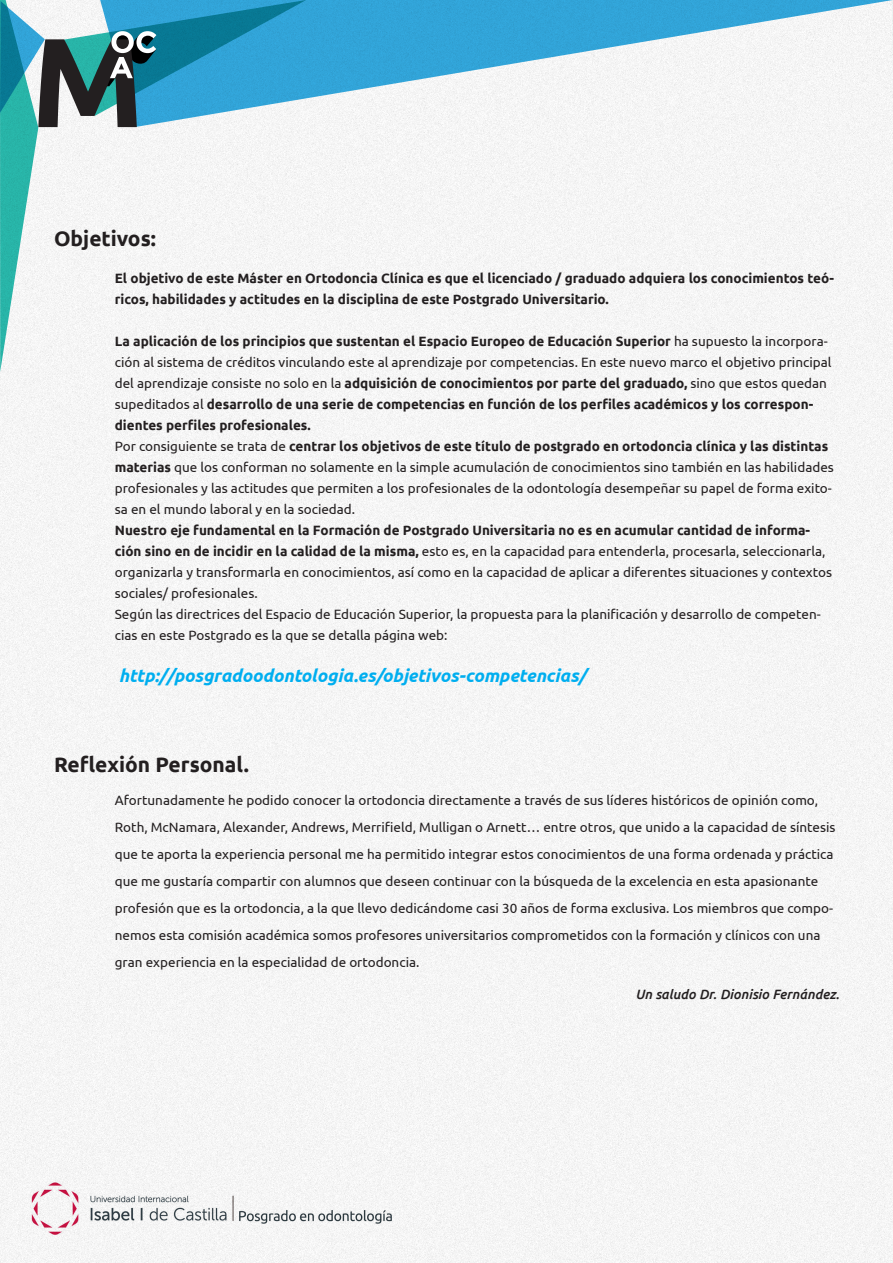
<style>
.page{position:relative;width:893px;height:1263px;background:#fff}
.page>*{position:absolute;margin:0;border:0;box-sizing:border-box;transform-origin:0 0}
.t1{font:700 21px "Ubuntu";color:#231f20}
.t2{font:italic 700 18px "Ubuntu";color:#00aeef}
.t3{font:13.5px/21px "Ubuntu";color:#231f20}
.t4{font:700 13.5px/21px "Ubuntu";color:#231f20}
.t5{font:italic 500 13.5px "Ubuntu";color:#231f20}
.s1{font-weight:400}
.s2{font-weight:700}
</style>
<div class="page">
<div style="left:0;top:127px;width:893px;height:1136px;background:#f5f5f5"></div>
<svg style="left:306px;top:0;width:586px;height:127px;fill:#f2f2f2"></svg>
<img style="left:30px;top:1150px;width:362px;height:93px">
<svg style="left:0;top:0;width:306px;height:372px"></svg>
<svg style="left:892px;top:0;width:1px;height:373px"></svg>
<p class="t1" style="left:54px;top:226px;width:104px">Objetivos:</p>
<p class="t4" style="left:115px;top:268px;width:721px">El objetivo de este Máster en Ortodoncia Clínica es que el licenciado / graduado adquiera los conocimientos teó&shy;ricos, habilidades y actitudes en la disciplina de este Postgrado Universitario.</p>
<p class="t4" style="left:115px;top:331px;width:718px">La aplicación de los principios que sustentan el Espacio Europeo de Educación Superior <span class="s1">ha supuesto la incorpora&shy;ción al sistema de créditos vinculando este al aprendizaje por competencias. En este nuevo marco el objetivo principal del aprendizaje consiste no solo en la</span> adquisición de conocimientos por parte del graduado, <span class="s1">sino que estos quedan supeditados al</span> desarrollo de una serie de competencias en función de los perfiles académicos y los correspon&shy;dientes perfiles profesionales.</p>
<p class="t3" style="left:115px;top:436px;width:721px">Por consiguiente se trata de <span class="s2">centrar los objetivos de este título de postgrado en ortodoncia clínica y las distintas materias</span> que los conforman no solamente en la simple acumulación de conocimientos sino también en las habilidades profesionales y las actitudes que permiten a los profesionales de la odontología desempeñar su papel de forma exito&shy;sa en el mundo laboral y en la sociedad.</p>
<p class="t3" style="left:115px;top:520px;width:719px"><span class="s2">Nuestro eje fundamental en la Formación de Postgrado Universitaria no es en acumular cantidad de informa&shy;ción sino en de incidir en la calidad de la misma,</span> esto es, en la capacidad para entenderla, procesarla, seleccionarla, organizarla y transformarla en conocimientos, así como en la capacidad de aplicar a diferentes situaciones y contextos sociales/ profesionales.</p>
<p class="t3" style="left:115px;top:604px;width:707px">Según las directrices del Espacio de Educación Superior, la propuesta para la planificación y desarrollo de competen&shy;cias en este Postgrado es la que se detalla página web:</p>
<p class="t2" style="left:119px;top:665px;width:469px">http://posgradoodontologia.es/objetivos-competencias/</p>
<p class="t1" style="left:54px;top:751px;width:196px">Reflexión Personal.</p>
<p class="t3" style="left:115px;top:787px;width:722px;line-height:27px">Afortunadamente he podido conocer la ortodoncia directamente a través de sus líderes históricos de opinión como, Roth, McNamara, Alexander, Andrews, Merrifield, Mulligan o Arnett… entre otros, que unido a la capacidad de síntesis que te aporta la experiencia personal me ha permitido integrar estos conocimientos de una forma ordenada y práctica que me gustaría compartir con alumnos que deseen continuar con la búsqueda de la excelencia en esta apasionante profesión que es la ortodoncia, a la que llevo dedicándome casi 30 años de forma exclusiva. Los miembros que compo&shy;nemos esta comisión académica somos profesores universitarios comprometidos con la formación y clínicos con una gran experiencia en la especialidad de ortodoncia.</p>
<p class="t5" style="left:635px;top:986px;width:205px">Un saludo Dr. Dionisio Fernández.</p>
</div>
